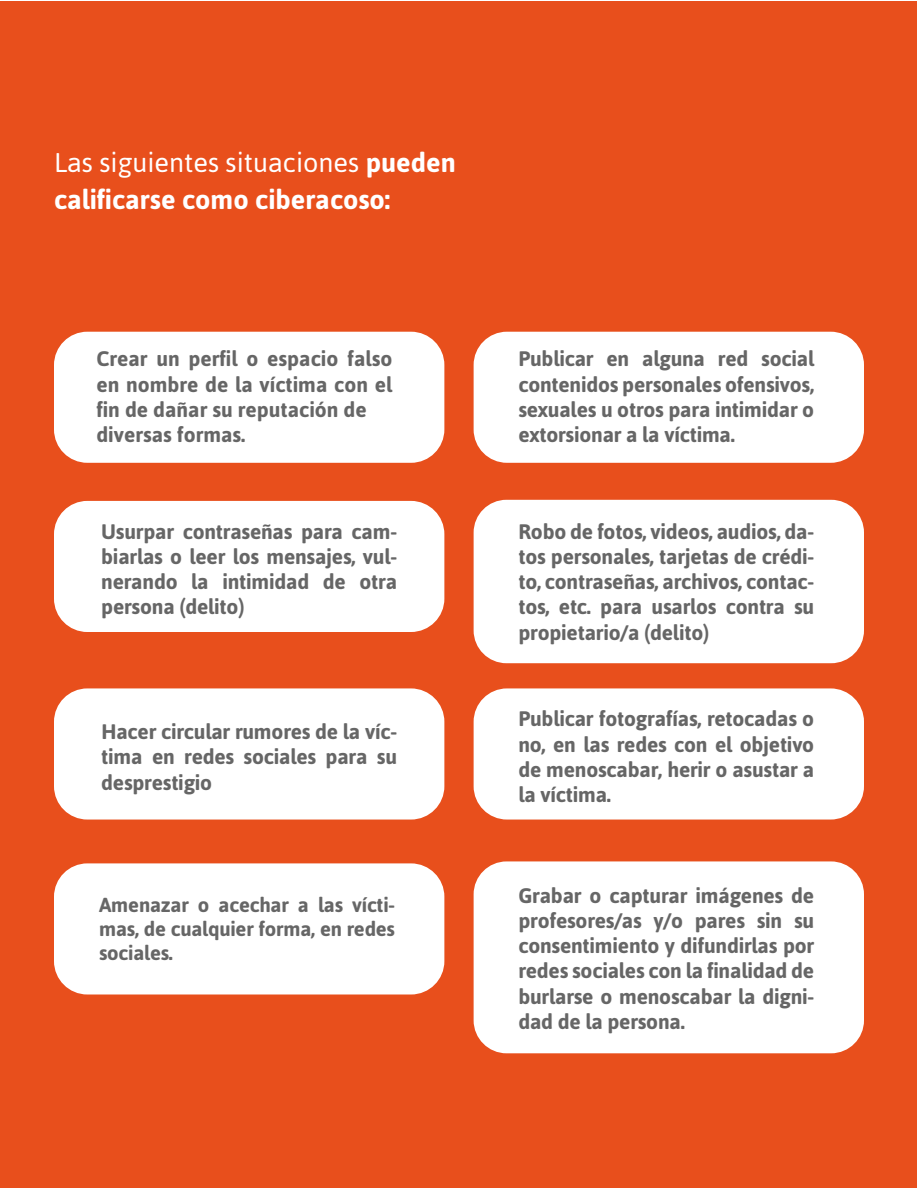
<style>
.page{position:relative;width:918px;height:1188px;background:#fff}
.page>*{position:absolute;margin:0;border:0;box-sizing:border-box;transform-origin:0 0}
.t1{font:700 27px/37.5px "Asap";color:#fff}
.t2{font:700 21px/25.2px "Asap";letter-spacing:-.01em;color:#666;text-align:justify}
.t3{font:700 20.25px/24.3px "Asap";letter-spacing:-.01em;color:#666;text-align:justify}
.s1{font-weight:400}
</style>
<div class="page">
<div style="left:1px;top:1px;width:916px;height:1186px;background:#e84f1c"></div>
<div style="left:474px;top:861px;width:390px;height:192px;background:#fff;border-radius:33px"></div>
<div style="left:474px;top:500px;width:390px;height:163px;background:#fff;border-radius:33px"></div>
<div style="left:54px;top:332px;width:390px;height:131px;background:#fff;border-radius:33px"></div>
<div style="left:54px;top:501px;width:390px;height:131px;background:#fff;border-radius:33px"></div>
<div style="left:54px;top:688px;width:390px;height:132px;background:#fff;border-radius:33px"></div>
<div style="left:54px;top:863px;width:390px;height:132px;background:#fff;border-radius:33px"></div>
<div style="left:474px;top:332px;width:390px;height:131px;background:#fff;border-radius:33px"></div>
<div style="left:474px;top:688px;width:390px;height:132px;background:#fff;border-radius:33px"></div>
<p class="t1" style="left:54px;top:142px;width:403px"><span class="s1">Las siguientes situaciones</span> pueden calificarse como ciberacoso:</p>
<p class="t2" style="left:96px;top:346px;width:297px;text-align:left">Crear un perfil o espacio falso en nombre de la víctima con el fin de dañar su reputación de diversas formas.</p>
<p class="t2" style="left:101px;top:518px;width:297px">Usurpar contraseñas para cam&shy;biarlas o leer los mensajes, vul&shy;nerando la intimidad de otra persona (delito)</p>
<p class="t2" style="left:101px;top:718px;width:297px">Hacer circular rumores de la víc&shy;tima en redes sociales para su desprestigio</p>
<p class="t3" style="left:99px;top:891px;width:297px">Amenazar o acechar a las vícti&shy;mas, de cualquier forma, en redes sociales.</p>
<p class="t2" style="left:518px;top:346px;width:297px">Publicar en alguna red social contenidos personales ofensivos, sexuales u otros para intimidar o extorsionar a la víctima.</p>
<p class="t2" style="left:518px;top:518px;width:297px">Robo de fotos, videos, audios, da&shy;tos personales, tarjetas de crédi&shy;to, contraseñas, archivos, contac&shy;tos, etc. para usarlos contra su propietario/a (delito)</p>
<p class="t2" style="left:518px;top:706px;width:297px">Publicar fotografías, retocadas o no, en las redes con el objetivo de menoscabar, herir o asustar a la víctima.</p>
<p class="t2" style="left:518px;top:882px;width:297px">Grabar o capturar imágenes de profesores/as y/o pares sin su consentimiento y difundirlas por redes sociales con la finalidad de burlarse o menoscabar la digni&shy;dad de la persona.</p>
</div>
